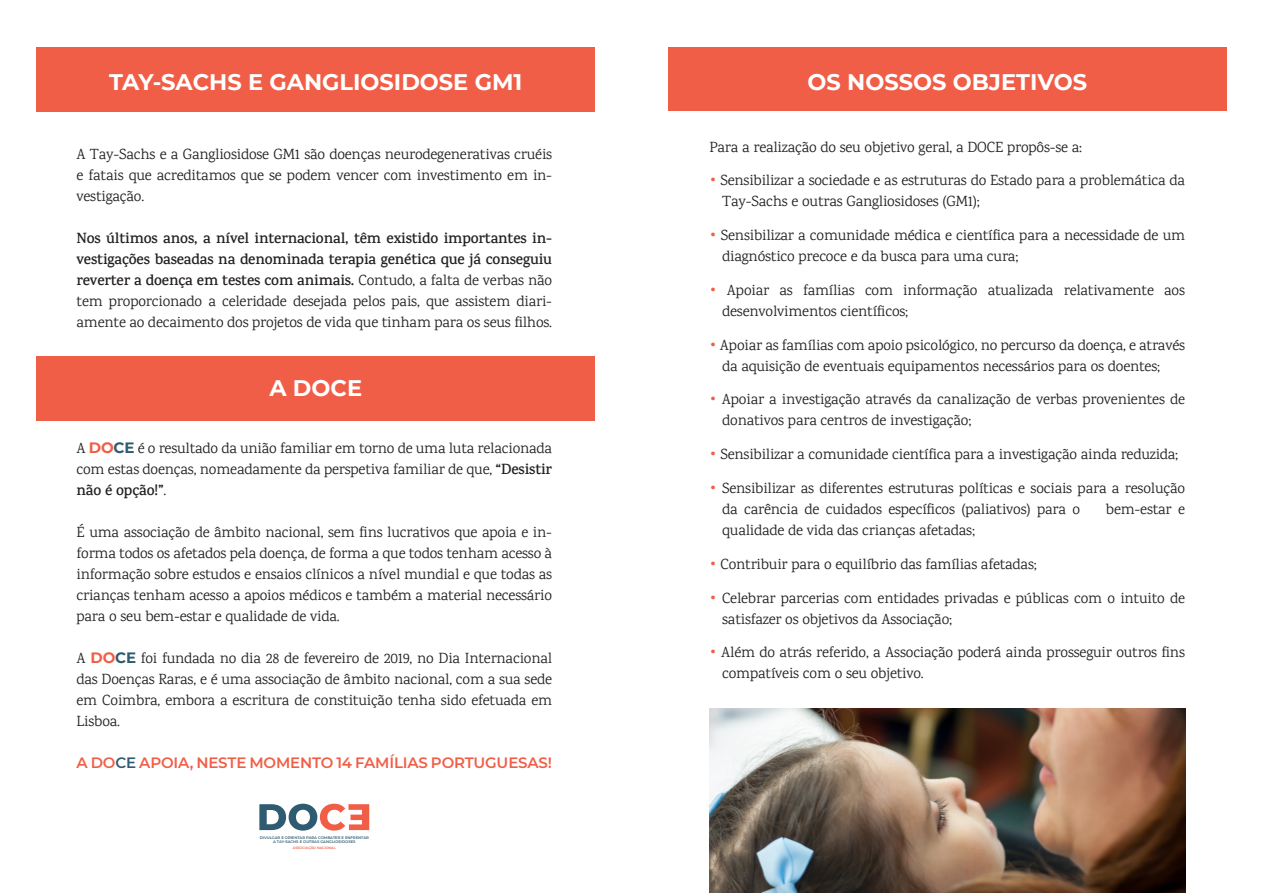
<style>
.page{position:relative;width:1263px;height:893px;background:#fff}
.page>*{position:absolute;margin:0;border:0;box-sizing:border-box;transform-origin:0 0}
.t1{font:700 22.5px "Montserrat";color:#fff}
.t2{font:15px/21px "Karma";letter-spacing:-.01em;color:#231f20}
.t3{font:600 15px/21px "Karma";letter-spacing:-.01em;color:#231f20;text-align:justify}
.t4{font:600 15px "Montserrat";letter-spacing:-.01em;color:#f15e47}
.t5{font:600 3.75px/4.5px "Montserrat";color:#2f5b71;text-align:center}
.t6{font:600 3.3px "Montserrat";color:#f15e47}
.s1{font-weight:400}
.s2{font-family:"Montserrat";font-weight:700;color:#f15e47}
.s3{font-family:"Montserrat";font-weight:700;color:#2f5b71}
.s4{font-weight:600}
.s5{color:#2f5b71}
.s6{font-weight:700;color:#f15e47}
</style>
<div class="page">
<div style="left:668px;top:47px;width:558px;height:64px;background:#f15e47"></div>
<div style="left:37px;top:356px;width:558px;height:65px;background:#f15e47"></div>
<div style="left:37px;top:47px;width:558px;height:65px;background:#f15e47"></div>
<img style="left:709px;top:708px;width:476px;height:185px">
<svg style="left:259px;top:804px;width:110px;height:27px"></svg>
<p class="t1" style="left:109px;top:66px;width:415px">TAY-SACHS E GANGLIOSIDOSE GM1</p>
<p class="t1" style="left:807px;top:66px;width:281px">OS NOSSOS OBJETIVOS</p>
<p class="t2" style="left:77px;top:143px;width:477px;text-align:justify">A Tay-Sachs e a Gangliosidose GM1 são doenças neurodegenerativas cruéis e fatais que acreditamos que se podem vencer com investimento em in&shy;vestigação.</p>
<p class="t3" style="left:77px;top:227px;width:477px">Nos últimos anos, a nível internacional, têm existido importantes in&shy;vestigações baseadas na denominada terapia genética que já conseguiu reverter a doença em testes com animais. <span class="s1">Contudo, a falta de verbas não tem proporcionado a celeridade desejada pelos pais, que assistem diari&shy;amente ao decaimento dos projetos de vida que tinham para os seus filhos.</span></p>
<p class="t1" style="left:269px;top:372px;width:94px">A DOCE</p>
<p class="t2" style="left:77px;top:437px;width:477px;text-align:justify">A <span class="s2">DO</span><span class="s3">CE</span> é o resultado da união familiar em torno de uma luta relacionada com estas doenças, nomeadamente da perspetiva familiar de que, <span class="s4">“Desistir não é opção!”</span>.</p>
<p class="t2" style="left:77px;top:521px;width:477px;text-align:justify">É uma associação de âmbito nacional, sem fins lucrativos que apoia e in&shy;forma todos os afetados pela doença, de forma a que todos tenham acesso à informação sobre estudos e ensaios clínicos a nível mundial e que todas as crianças tenham acesso a apoios médicos e também a material necessário para o seu bem-estar e qualidade de vida.</p>
<p class="t2" style="left:77px;top:647px;width:477px;text-align:justify">A <span class="s2">DO</span><span class="s3">CE</span> foi fundada no dia 28 de fevereiro de 2019, no Dia Internacional das Doenças Raras, e é uma associação de âmbito nacional, com a sua sede em Coimbra, embora a escritura de constituição tenha sido efetuada em Lisboa.</p>
<p class="t4" style="left:77px;top:752px;width:477px">A DO<span class="s5">CE</span> APOIA, NESTE MOMENTO 14 FAMÍLIAS PORTUGUESAS!</p>
<p class="t5" style="left:260px;top:835px;width:111px">DIVULGAR E ORIENTAR PARA COMBATER E ENFRENTAR<br>A TAY-SACHS E OUTRAS GANGLIOSIDOSES</p>
<p class="t6" style="left:293px;top:845px;width:44px">ASSOCIAÇÃO NACIONAL</p>
<p class="t2" style="left:709px;top:136px;width:374px">Para a realização do seu objetivo geral, a DOCE propôs-se a:</p>
<p class="t2" style="left:722px;top:170px;width:464px;text-indent:-13px"><span class="s6">•</span> Sensibilizar a sociedade e as estruturas do Estado para a problemática da<br>Tay-Sachs e outras Gangliosidoses (GM1);</p>
<p class="t2" style="left:722px;top:225px;width:464px;text-indent:-13px"><span class="s6">•</span> Sensibilizar a comunidade médica e científica para a necessidade de um diagnóstico precoce e da busca para uma cura;</p>
<p class="t2" style="left:722px;top:279px;width:464px;text-indent:-13px"><span class="s6">•</span> Apoiar as famílias com informação atualizada relativamente aos desenvolvimentos científicos;</p>
<p class="t2" style="left:722px;top:334px;width:464px;text-indent:-13px"><span class="s6">•</span> Apoiar as famílias com apoio psicológico, no percurso da doença, e através da aquisição de eventuais equipamentos necessários para os doentes;</p>
<p class="t2" style="left:722px;top:389px;width:464px;text-indent:-13px"><span class="s6">•</span> Apoiar a investigação através da canalização de verbas provenientes de donativos para centros de investigação;</p>
<p class="t2" style="left:709px;top:444px;width:470px"><span class="s6">•</span> Sensibilizar a comunidade científica para a investigação ainda reduzida;</p>
<p class="t2" style="left:722px;top:477px;width:464px;text-indent:-13px"><span class="s6">•</span> Sensibilizar as diferentes estruturas políticas e sociais para a resolução da carência de cuidados específicos (paliativos) para o</p>
<p class="t2" style="left:1106px;top:498px;width:81px">bem-estar e</p>
<p class="t2" style="left:722px;top:519px;width:254px">qualidade de vida das crianças afetadas;</p>
<p class="t2" style="left:709px;top:553px;width:329px"><span class="s6">•</span> Contribuir para o equilíbrio das famílias afetadas;</p>
<p class="t2" style="left:722px;top:587px;width:464px;text-indent:-13px"><span class="s6">•</span> Celebrar parcerias com entidades privadas e públicas com o intuito de satisfazer os objetivos da Associação;</p>
<p class="t2" style="left:722px;top:642px;width:464px;text-indent:-13px"><span class="s6">•</span> Além do atrás referido, a Associação poderá ainda prosseguir outros fins compatíveis com o seu objetivo.</p>
</div>
